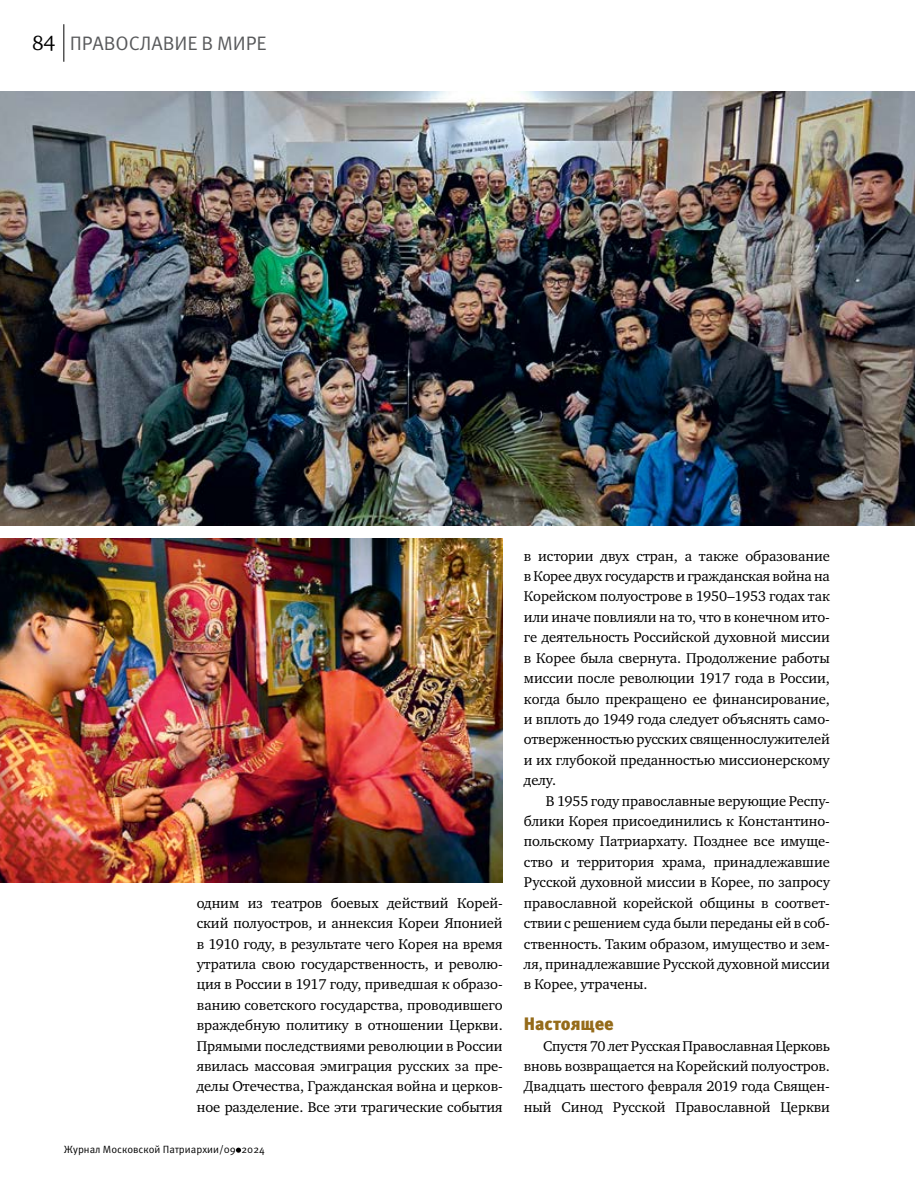
<style>
.page{position:relative;width:915px;height:1191px;background:#fff}
.page>*{position:absolute;margin:0;border:0;box-sizing:border-box;transform-origin:0 0}
.t1{font:19.5px "Meta Pro";letter-spacing:-.005em;color:#58595b}
.t2{font:900 18px "Meta Pro";letter-spacing:-.005em;color:#956b1a}
.t3{font:14.55px/20.4px "Charter ITC";letter-spacing:-.005em;color:#000;text-align:justify}
.t4{font:10.5px "Meta Pro";color:#000}
.s1{font-family:"Charter ITC";font-size:21px;color:#000}
</style>
<div class="page">
<svg style="left:236px;top:1147px;width:5px;height:5px"></svg>
<hr style="left:63px;top:24px;width:1px;height:38px;background:#000">
<img style="left:0;top:91px;width:914px;height:434px">
<img style="left:0;top:538px;width:502px;height:344px">
<h1 class="t1" style="left:32px;top:31px;width:236px"><span class="s1">84</span> ПРАВОСЛАВИЕ В МИРЕ</h1>
<p class="t3" style="left:197px;top:892px;width:307px">одним из театров боевых действий Корей&shy;ский полуостров, и аннексия Кореи Японией в 1910 году, в результате чего Корея на время утратила свою государственность, и револю&shy;ция в России в 1917 году, приведшая к образо&shy;ванию советского государства, проводившего враждебную политику в отношении Церкви.<br>Прямыми последствиями революции в России явилась массовая эмиграция русских за пре&shy;делы Отечества, Гражданская война и церков&shy;ное разделение. Все эти трагические события</p>
<p class="t4" style="left:64px;top:1142px;width:202px">Журнал Московской Патриархии/09 2024</p>
<p class="t3" style="left:524px;top:545px;width:307px">в истории двух стран, а также образование в Корее двух государств и гражданская война на Корейском полуострове в 1950–1953 годах так или иначе повлияли на то, что в конечном ито&shy;ге деятельность Российской духовной миссии в Корее была свернута. Продолжение работы миссии после революции 1917 года в России, когда было прекращено ее финансирование, и вплоть до 1949 года следует объяснять само&shy;отверженностью русских священнослужителей и их глубокой преданностью миссионерскому делу.</p>
<p class="t3" style="left:524px;top:790px;width:307px;text-indent:22px">В 1955 году православные верующие Респу&shy;блики Корея присоединились к Константино&shy;польскому Патриархату. Позднее все имуще&shy;ство и территория храма, принадлежавшие Русской духовной миссии в Корее, по запросу православной корейской общины в соответ&shy;ствии с решением суда были переданы ей в соб&shy;ственность. Таким образом, имущество и зем&shy;ля, принадлежавшие Русской духовной миссии в Корее, утрачены.</p>
<p class="t2" style="left:524px;top:1012px;width:91px">Настоящее</p>
<p class="t3" style="left:524px;top:1035px;width:307px;text-indent:19px">Спустя 70 лет Русская Православная Церковь вновь возвращается на Корейский полуостров.<br>Двадцать шестого февраля 2019 года Священ&shy;ный Синод Русской Православной Церкви</p>
</div>
